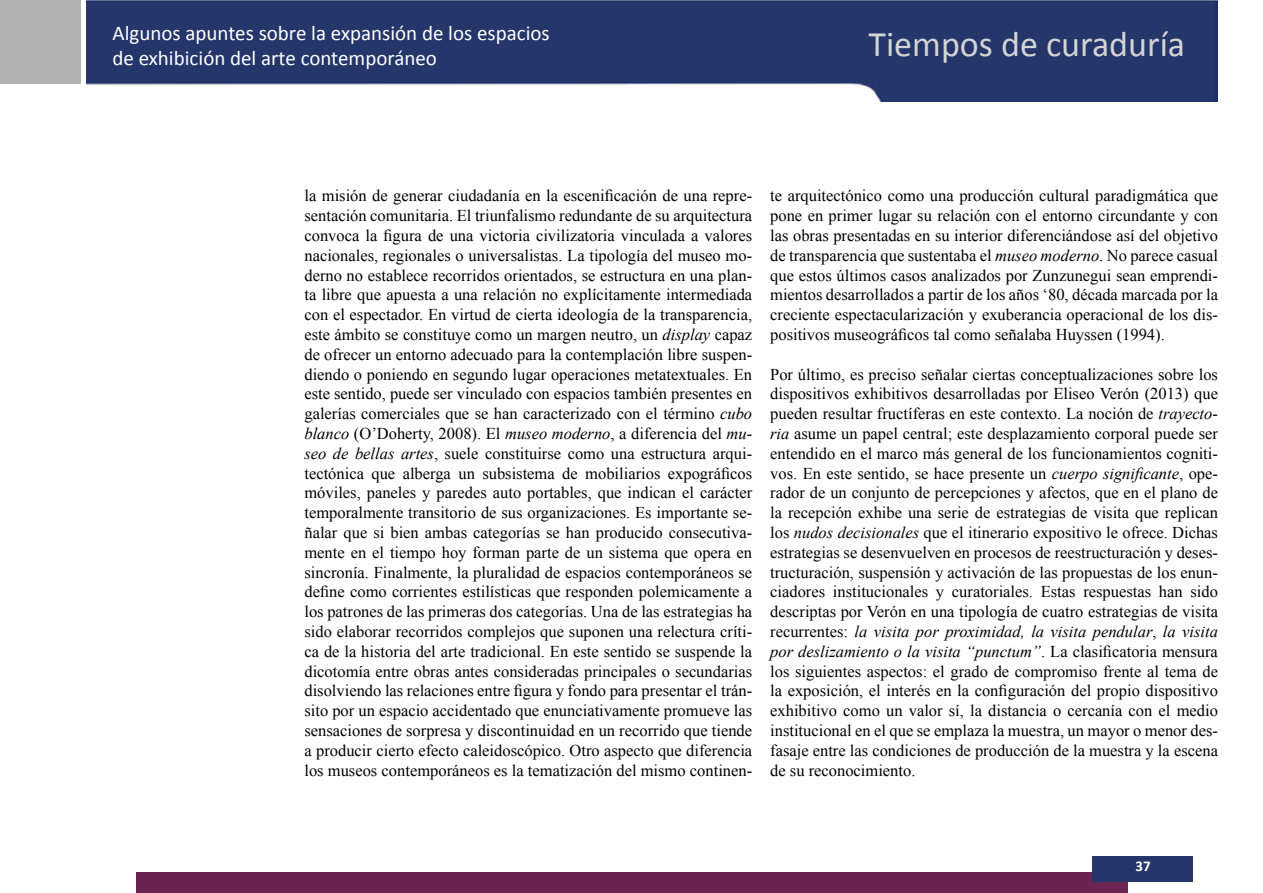
<style>
.page{position:relative;width:1263px;height:893px;background:#fff}
.page>*{position:absolute;margin:0;border:0;box-sizing:border-box;transform-origin:0 0}
.t1{font:36px "Calibri";color:#d4d4d4}
.t2{font:21px/25.2px "Calibri";color:#fff}
.t3{font:16.5px/19.8px "Times New Roman";color:#000;text-align:justify}
.t4{font:700 15px "Calibri";color:#fff}
.s1{font-style:italic}
</style>
<div class="page">
<div style="left:136px;top:872px;width:991px;height:20px;background:#6b2351"></div>
<div style="left:1092px;top:856px;width:100px;height:26px;background:#24366a"></div>
<img style="left:87px;top:0;width:1131px;height:101px">
<div style="left:0;top:1px;width:81px;height:83px;background:#b3b3b3"></div>
<p class="t2" style="left:112px;top:21px;width:439px">Algunos apuntes sobre la expansión de los espacios de exhibición del arte contemporáneo</p>
<h1 class="t1" style="left:868px;top:21px;width:318px">Tiempos de curaduría</h1>
<p class="t3" style="left:304px;top:186px;width:449px">la misión de generar ciudadanía en la escenificación de una repre&shy;sentación comunitaria. El triunfalismo redundante de su arquitectura convoca la figura de una victoria civilizatoria vinculada a valores nacionales, regionales o universalistas. La tipología del museo mo&shy;derno no establece recorridos orientados, se estructura en una plan&shy;ta libre que apuesta a una relación no explícitamente intermediada con el espectador. En virtud de cierta ideología de la transparencia, este ámbito se constituye como un margen neutro, un <span class="s1">display</span> capaz de ofrecer un entorno adecuado para la contemplación libre suspen&shy;diendo o poniendo en segundo lugar operaciones metatextuales. En este sentido, puede ser vinculado con espacios también presentes en galerías comerciales que se han caracterizado con el término <span class="s1">cubo blanco</span> (O’Doherty, 2008). El <span class="s1">museo moderno</span>, a diferencia del <span class="s1">mu&shy;seo de bellas artes</span>, suele constituirse como una estructura arqui&shy;tectónica que alberga un subsistema de mobiliarios expográficos móviles, paneles y paredes auto portables, que indican el carácter temporalmente transitorio de sus organizaciones. Es importante se&shy;ñalar que si bien ambas categorías se han producido consecutiva&shy;mente en el tiempo hoy forman parte de un sistema que opera en sincronía. Finalmente, la pluralidad de espacios contemporáneos se define como corrientes estilísticas que responden polemicamente a los patrones de las primeras dos categorías. Una de las estrategias ha sido elaborar recorridos complejos que suponen una relectura críti&shy;ca de la historia del arte tradicional. En este sentido se suspende la dicotomía entre obras antes consideradas principales o secundarias disolviendo las relaciones entre figura y fondo para presentar el trán&shy;sito por un espacio accidentado que enunciativamente promueve las sensaciones de sorpresa y discontinuidad en un recorrido que tiende a producir cierto efecto caleidoscópico. Otro aspecto que diferencia los museos contemporáneos es la tematización del mismo continen-</p>
<p class="t3" style="left:770px;top:186px;width:449px">te arquitectónico como una producción cultural paradigmática que pone en primer lugar su relación con el entorno circundante y con las obras presentadas en su interior diferenciándose así del objetivo de transparencia que sustentaba el <span class="s1">museo moderno</span>. No parece casual que estos últimos casos analizados por Zunzunegui sean emprendi&shy;mientos desarrollados a partir de los años ‘80, década marcada por la creciente espectacularización y exuberancia operacional de los dis&shy;positivos museográficos tal como señalaba Huyssen (1994).</p>
<p class="t3" style="left:770px;top:364px;width:449px">Por último, es preciso señalar ciertas conceptualizaciones sobre los dispositivos exhibitivos desarrolladas por Eliseo Verón (2013) que pueden resultar fructíferas en este contexto. La noción de <span class="s1">trayecto&shy;ria</span> asume un papel central; este desplazamiento corporal puede ser entendido en el marco más general de los funcionamientos cogniti&shy;vos. En este sentido, se hace presente un <span class="s1">cuerpo significante</span>, ope&shy;rador de un conjunto de percepciones y afectos, que en el plano de la recepción exhibe una serie de estrategias de visita que replican los <span class="s1">nudos decisionales</span> que el itinerario expositivo le ofrece. Dichas estrategias se desenvuelven en procesos de reestructuración y deses&shy;tructuración, suspensión y activación de las propuestas de los enun&shy;ciadores institucionales y curatoriales. Estas respuestas han sido descriptas por Verón en una tipología de cuatro estrategias de visita recurrentes: <span class="s1">la visita por proximidad, la visita pendular</span>, <span class="s1">la visita por deslizamiento o la visita “punctum”</span>. La clasificatoria mensura los siguientes aspectos: el grado de compromiso frente al tema de la exposición, el interés en la configuración del propio dispositivo exhibitivo como un valor sí, la distancia o cercanía con el medio institucional en el que se emplaza la muestra, un mayor o menor des&shy;fasaje entre las condiciones de producción de la muestra y la escena de su reconocimiento.</p>
<p class="t4" style="left:1135px;top:857px;width:17px">37</p>
</div>
